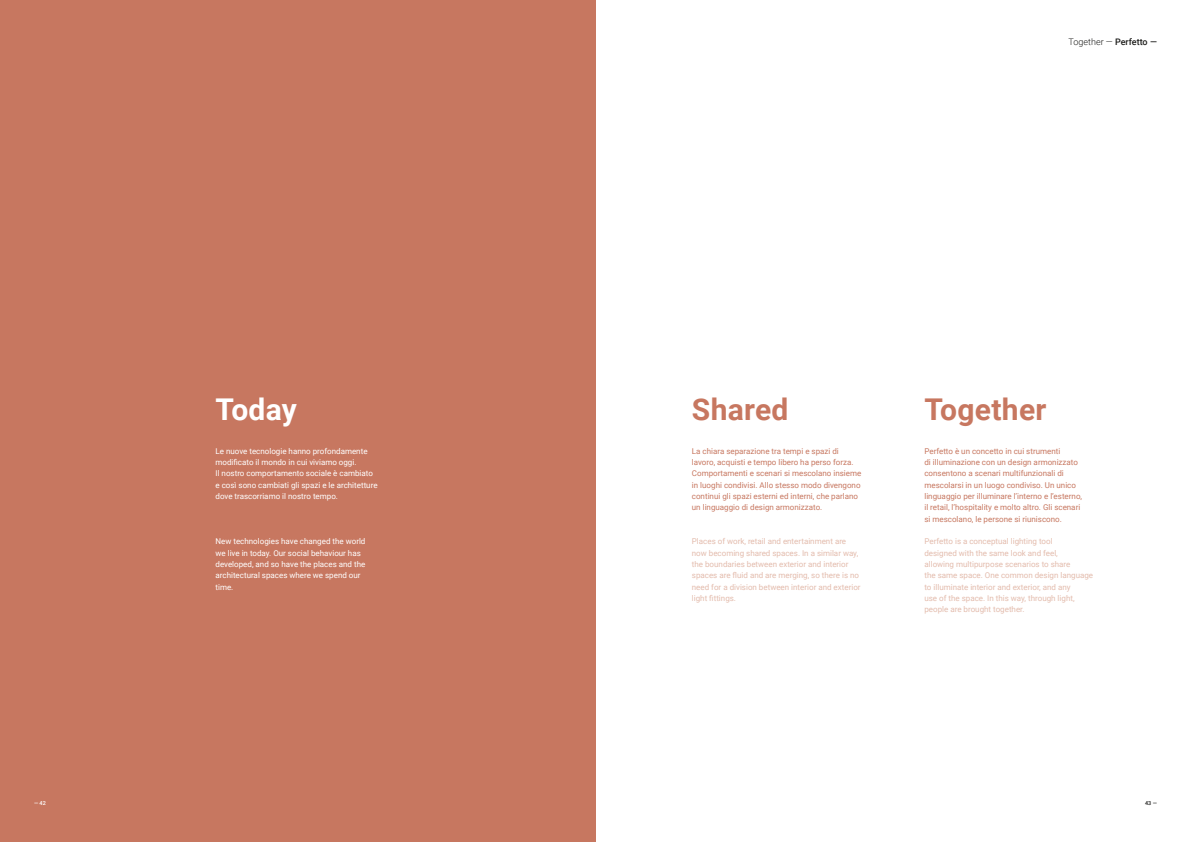
<style>
.page{position:relative;width:1191px;height:842px;background:#fff}
.page>*{position:absolute;margin:0;border:0;box-sizing:border-box;transform-origin:0 0}
.t1{font:700 30px "Roboto";letter-spacing:.01em;color:#c77760}
.t2{font:700 30px "Roboto";letter-spacing:.005em;color:#fff}
.t3{font:300 9px "Roboto";color:#1d1d1b}
.t4{font:8px/11.3px "Roboto";color:#c77760}
.t5{font:8px/11.3px "Roboto";color:#e3bbac}
.t6{font:8px/11.3px "Roboto";color:#fff}
.t7{font:500 5.5px "Roboto";color:#1d1d1b}
.t8{font:500 5.5px "Roboto";color:#fff}
.s1{font-weight:500}
</style>
<div class="page">
<div style="left:0;top:0;width:595px;height:842px;background:#c77760"></div>
<p class="t8" style="left:34px;top:799px;width:13px">— 42</p>
<p class="t2" style="left:215px;top:388px;width:83px">Today</p>
<p class="t6" style="left:215px;top:445px;width:154px">Le nuove tecnologie hanno profondamente modificato il mondo in cui viviamo oggi.</p>
<p class="t6" style="left:215px;top:467px;width:164px">Il nostro comportamento sociale è cambiato e così sono cambiati gli spazi e le architetture dove trascorriamo il nostro tempo.</p>
<p class="t6" style="left:215px;top:535px;width:151px">New technologies have changed the world we live in today. Our social behaviour has developed, and so have the places and the architectural spaces where we spend our time.</p>
<p class="t3" style="left:1068px;top:36px;width:90px">Together — <span class="s1">Perfetto —</span></p>
<p class="t1" style="left:692px;top:388px;width:98px">Shared</p>
<p class="t1" style="left:924px;top:388px;width:124px">Together</p>
<p class="t4" style="left:692px;top:445px;width:171px">La chiara separazione tra tempi e spazi di lavoro, acquisti e tempo libero ha perso forza.<br>Comportamenti e scenari si mescolano insieme in luoghi condivisi. Allo stesso modo divengono continui gli spazi esterni ed interni, che parlano un linguaggio di design armonizzato.</p>
<p class="t4" style="left:924px;top:445px;width:137px">Perfetto è un concetto in cui strumenti</p>
<p class="t4" style="left:924px;top:456px;width:159px">di illuminazione con un design armonizzato consentono a scenari multifunzionali di mescolarsi in un luogo condiviso. Un unico linguaggio per illuminare l’interno e l’esterno,</p>
<p class="t4" style="left:924px;top:501px;width:157px">il retail, l’hospitality e molto altro. Gli scenari</p>
<p class="t4" style="left:924px;top:513px;width:139px">si mescolano, le persone si riuniscono.</p>
<p class="t5" style="left:692px;top:535px;width:170px">Places of work, retail and entertainment are now becoming shared spaces. In a similar way, the boundaries between exterior and interior spaces are fluid and are merging, so there is no need for a division between interior and exterior light fittings.</p>
<p class="t5" style="left:924px;top:535px;width:130px">Perfetto is a conceptual lighting tool</p>
<p class="t5" style="left:924px;top:547px;width:135px">designed with the same look and feel,</p>
<p class="t5" style="left:924px;top:558px;width:148px">allowing multipurpose scenarios to share</p>
<p class="t5" style="left:924px;top:569px;width:170px">the same space. One common design language to illuminate interior and exterior, and any</p>
<p class="t5" style="left:924px;top:592px;width:152px">use of the space. In this way, through light,</p>
<p class="t5" style="left:924px;top:603px;width:102px">people are brought together.</p>
<p class="t7" style="left:1145px;top:799px;width:13px">43 —</p>
</div>
